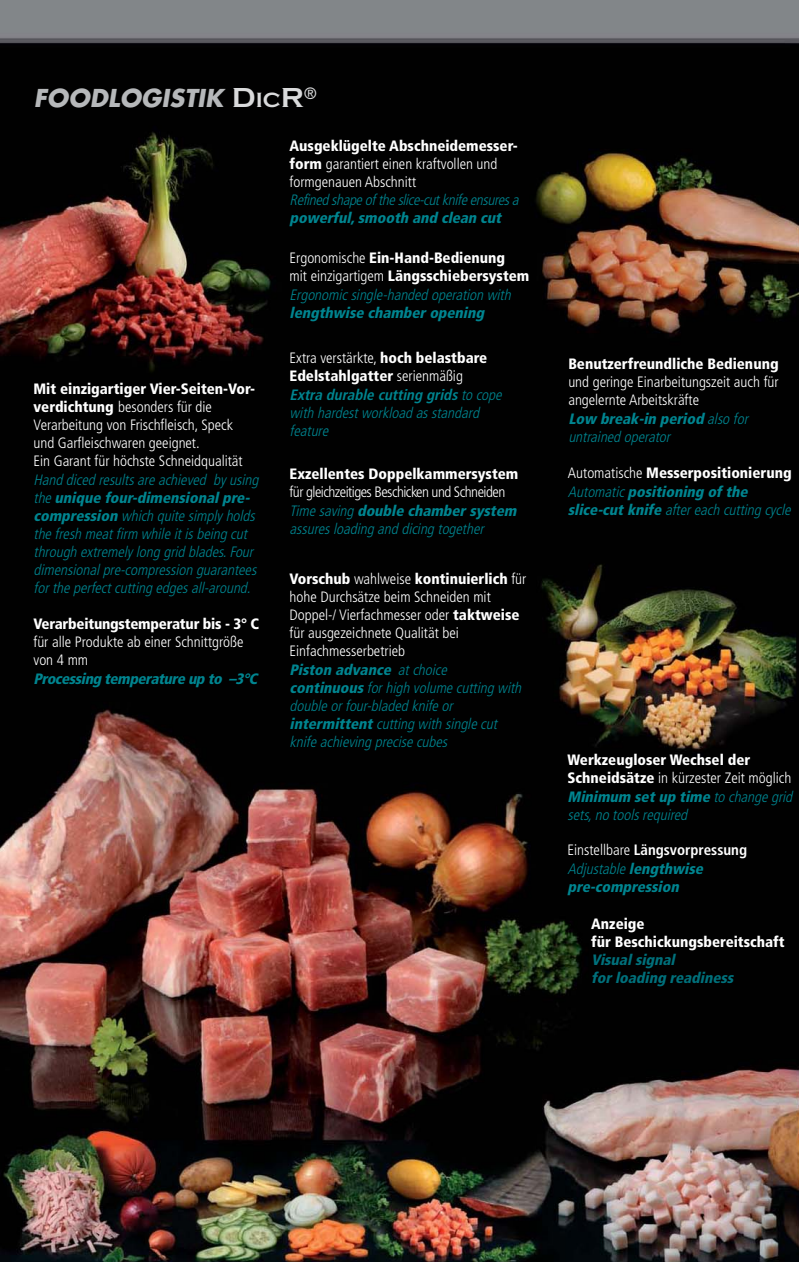
<style>
.page{position:relative;width:799px;height:1262px;background:#fff}
.page>*{position:absolute;margin:0;border:0;box-sizing:border-box;transform-origin:0 0}
.t1{font:italic 700 24px "Futura";color:#b6b8ba}
.t2{font:italic 300 condensed 15px/18px "Frutiger";color:#008590}
.t3{font:300 condensed 15px/18px "Frutiger";color:#fff}
.t4{font:900 condensed 15px/18px "Frutiger LT";color:#fff}
.t5{font:italic 900 condensed 15px "Frutiger LT";color:#008590}
.t6{font:italic 700 condensed 15px/19px "Frutiger LT";color:#008590}
.t7{font:300 condensed 15px "Frutiger";letter-spacing:-.035em;color:#fff}
.t8{font:italic 900 condensed 15px/18px "Frutiger LT";color:#00707b}
.t9{font:700 condensed 15px "Frutiger LT";color:#fff}
.s1{font-family:"Copperplate Gothic";font-style:normal;font-size:28.5px;color:#d9dadb}
.s2{font-family:"Copperplate Gothic";font-style:normal;font-size:21.3px;color:#d9dadb}
.s3{font-family:"Frutiger LT";font-weight:900}
.s4{font-family:"Frutiger";font-weight:300}
.s5{font-weight:900;font-style:normal;color:#fff}
.s6{font-family:"Frutiger";font-weight:300;font-style:normal;color:#fff}
.s7{font-family:"Frutiger";font-weight:300;font-style:italic;color:#008590}
.s8{font-style:italic;color:#008590}
</style>
<div class="page">
<img style="left:1px;top:0;width:797px;height:1262px">
<h1 class="t1" style="left:34px;top:87px;width:284px">FOODLOGISTIK <span class="s1">D</span> <span class="s2">I C</span> <span class="s1">R</span> <sup>®</sup></h1>
<p class="t4" style="left:289px;top:138px;width:229px">Ausgeklügelte Abschneidemesser-</p>
<p class="t3" style="left:289px;top:156px;width:209px"><span class="s3">form</span> garantiert einen kraftvollen und formgenauen Abschnitt</p>
<p class="t2" style="left:289px;top:192px;width:233px">Refined shapeof theslice-cutknifeensuresa</p>
<p class="t5" style="left:289px;top:211px;width:216px">powerful,smooth and clean cut</p>
<p class="t4" style="left:33px;top:380px;width:223px">Mit einzigartiger Vier-Seiten-Vor-</p>
<p class="t3" style="left:33px;top:399px;width:211px"><span class="s3">verdichtung</span> besonders für die Verarbeitung von Frischfleisch, Speck und Garfleischwaren geeignet.<br>Ein Garant für höchste Schneidqualität</p>
<p class="t2" style="left:33px;top:472px;width:229px">Hand diced resultsare achieved by using</p>
<p class="t5" style="left:33px;top:490px;width:221px"><span class="s4">the</span> unique four-dimensionalpre-</p>
<p class="t2" style="left:33px;top:508px;width:227px"><span class="s3">compression</span> which quite simply holds the fresh meatfirm while itisbeing cut through extremely long grid blades.Four dimensionalpre-compression guarantees forthe perfectcutting edgesall-around.</p>
<p class="t4" style="left:33px;top:616px;width:227px">Verarbeitungstemperatur bis - 3° C</p>
<p class="t3" style="left:33px;top:634px;width:211px">für alle Produkte ab einer Schnittgröße von 4 mm</p>
<p class="t5" style="left:33px;top:672px;width:228px">Processing temperature up to –3°C</p>
<p class="t4" style="left:289px;top:250px;width:241px"><span class="s4">Ergonomische</span> Ein-Hand-Bedienung<br><span class="s4">mit einzigartigem</span> Längsschiebersystem</p>
<p class="t2" style="left:289px;top:287px;width:225px">Ergonomicsingle-handed operation with</p>
<p class="t5" style="left:289px;top:306px;width:199px">lengthwise chamberopening</p>
<p class="t3" style="left:289px;top:350px;width:199px">Extra verstärkte, <span class="s3">hoch belastbare</span></p>
<p class="t6" style="left:289px;top:367px;width:216px"><span class="s5">Edelstahlgatter</span> <span class="s6">serienmäßig<br></span>Extra durable cutting grids <span class="s4">to cope</span></p>
<p class="t2" style="left:289px;top:405px;width:194px">with hardestworkload asstandard feature</p>
<p class="t4" style="left:289px;top:465px;width:230px">Exzellentes Doppelkammersystem</p>
<p class="t7" style="left:289px;top:485px;width:217px">für gleichzeitiges Beschicken und Schneiden</p>
<p class="t5" style="left:289px;top:503px;width:231px"><span class="s4">Time saving</span> double chambersystem</p>
<p class="t2" style="left:289px;top:521px;width:198px">assuresloading and dicing together</p>
<p class="t4" style="left:289px;top:570px;width:238px">Vorschub <span class="s4">wahlweise</span> kontinuierlich <span class="s4">für</span></p>
<p class="t3" style="left:289px;top:589px;width:231px">hohe Durchsätze beim Schneiden mit Doppel-/ Vierfachmesser oder <span class="s3">taktweise </span>für ausgezeichnete Qualität bei Einfachmesserbetrieb</p>
<p class="t5" style="left:289px;top:662px;width:162px">Piston advance <span class="s4">atchoice</span></p>
<p class="t2" style="left:289px;top:680px;width:236px"><span class="s3">continuous</span> forhigh volume cutting with double orfour-bladed knife or <span class="s3">intermittent</span>cutting with single cut knife achieving precise cubes</p>
<p class="t4" style="left:568px;top:355px;width:212px">Benutzerfreundliche Bedienung</p>
<p class="t3" style="left:568px;top:373px;width:212px">und geringe Einarbeitungszeit auch für angelernte Arbeitskräfte</p>
<p class="t5" style="left:568px;top:411px;width:184px">Low break-in period <span class="s4">also for</span></p>
<p class="t2" style="left:568px;top:429px;width:106px">untrained operator</p>
<p class="t4" style="left:567px;top:463px;width:225px;line-height:19px"><span class="s4">Automatische</span> Messerpositionierung<br><span class="s7">Automatic</span><span class="s8">positioning ofthe</span></p>
<p class="t2" style="left:567px;top:501px;width:227px"><span class="s3">slice-cutknife</span> aftereach cutting cycle</p>
<p class="t4" style="left:567px;top:752px;width:184px">Werkzeugloser Wechsel der</p>
<p class="t3" style="left:567px;top:770px;width:225px"><span class="s3">Schneidsätze</span> in kürzester Zeit möglich</p>
<p class="t5" style="left:567px;top:790px;width:229px">Minimum setup time <span class="s4">to change grid</span></p>
<p class="t2" style="left:567px;top:807px;width:124px">sets,no toolsrequired</p>
<p class="t9" style="left:567px;top:843px;width:181px"><span class="s4">Einstellbare</span> Längsvorpressung</p>
<p class="t2" style="left:567px;top:861px;width:140px">Adj ustable <span class="s3">lengthwise</span></p>
<p class="t5" style="left:567px;top:880px;width:116px">pre-compression</p>
<p class="t4" style="left:591px;top:916px;width:195px">Anzeige<br>für Beschickungsbereitschaft</p>
<p class="t8" style="left:591px;top:952px;width:147px">Visualsignal forloading readiness</p>
</div>
